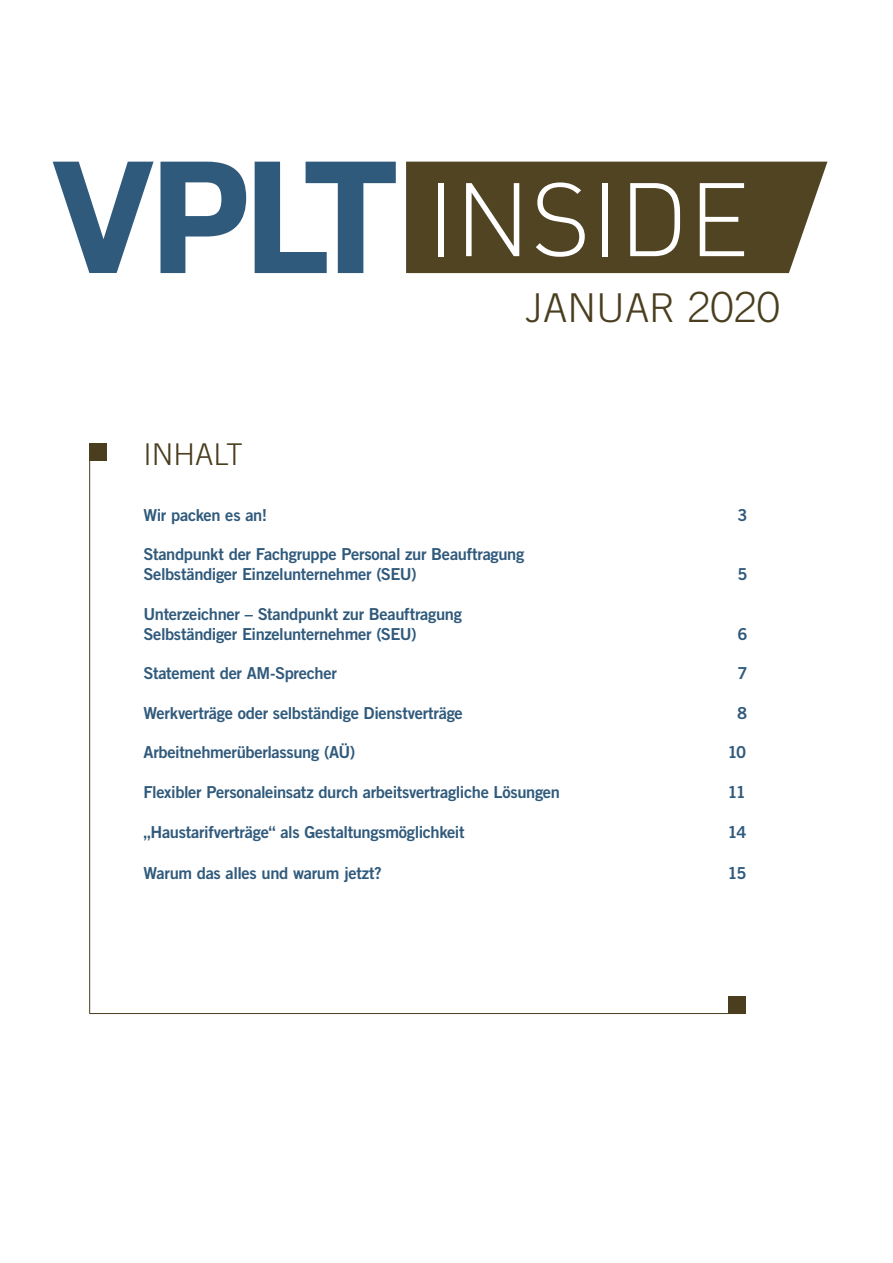
<style>
.page{position:relative;width:893px;height:1263px;background:#fff}
.page>*{position:absolute;margin:0;border:0;box-sizing:border-box;transform-origin:0 0}
.t1{font:300 39.75px "Trade Gothic LT Std";color:#4a3e1f}
.t2{font:300 30px "Trade Gothic LT Std";color:#4a3e1f}
.t3{font:16.5px/19.8px "Trade Gothic LT Std Bd 2";letter-spacing:-.02em;color:#305a7c}
.s1{font-size:41.7px}
</style>
<div class="page">
<hr style="left:89px;top:443px;width:1px;height:570px;background:#4a3e1f">
<div style="left:89px;top:443px;width:17px;height:17px;background:#4a3e1f"></div>
<div style="left:729px;top:997px;width:17px;height:17px;background:#4a3e1f"></div>
<hr style="left:89px;top:1013px;width:657px;height:1px;background:#4a3e1f">
<svg style="left:406px;top:162px;width:421px;height:111px;background:#5c5132"></svg>
<svg style="left:53px;top:162px;width:101px;height:111px"></svg>
<svg style="left:160px;top:162px;width:86px;height:111px"></svg>
<svg style="left:255px;top:162px;width:141px;height:111px"></svg>
<div style="left:438px;top:183px;width:5px;height:73px;background:#fff"></div>
<svg style="left:466px;top:183px;width:53px;height:73px"></svg>
<svg style="left:536px;top:182px;width:49px;height:75px"></svg>
<div style="left:602px;top:183px;width:6px;height:73px;background:#fff"></div>
<svg style="left:630px;top:183px;width:50px;height:73px"></svg>
<svg style="left:700px;top:183px;width:44px;height:73px"></svg>
<h2 class="t2" style="left:144px;top:436px;width:101px">INHALT</h2>
<h1 class="t1" style="left:526px;top:284px;width:256px">JANUAR <span class="s1">2020</span></h1>
<p class="t3" style="left:144px;top:505px;width:125px">Wir packen es an!</p>
<p class="t3" style="left:738px;top:505px;width:12px">3</p>
<p class="t3" style="left:144px;top:544px;width:382px">Standpunkt der Fachgruppe Personal zur Beauftragung<br>Selbständiger Einzelunternehmer (SEU)</p>
<p class="t3" style="left:738px;top:564px;width:12px">5</p>
<p class="t3" style="left:144px;top:604px;width:320px">Unterzeichner – Standpunkt zur Beauftragung<br>Selbständiger Einzelunternehmer (SEU)</p>
<p class="t3" style="left:738px;top:623px;width:12px">6</p>
<p class="t3" style="left:144px;top:663px;width:195px">Statement der AM-Sprecher</p>
<p class="t3" style="left:738px;top:663px;width:12px">7</p>
<p class="t3" style="left:144px;top:703px;width:321px">Werkverträge oder selbständige Dienstverträge</p>
<p class="t3" style="left:737px;top:703px;width:12px">8</p>
<p class="t3" style="left:144px;top:742px;width:213px">Arbeitnehmerüberlassung (AÜ)</p>
<p class="t3" style="left:727px;top:742px;width:20px">10</p>
<p class="t3" style="left:144px;top:782px;width:418px">Flexibler Personaleinsatz durch arbeitsvertragliche Lösungen</p>
<p class="t3" style="left:727px;top:782px;width:20px">11</p>
<p class="t3" style="left:144px;top:821px;width:323px">„Haustarifverträge“ als Gestaltungsmöglichkeit</p>
<p class="t3" style="left:727px;top:821px;width:21px">14</p>
<p class="t3" style="left:144px;top:863px;width:240px">Warum das alles und warum jetzt?</p>
<p class="t3" style="left:727px;top:863px;width:21px">15</p>
</div>
